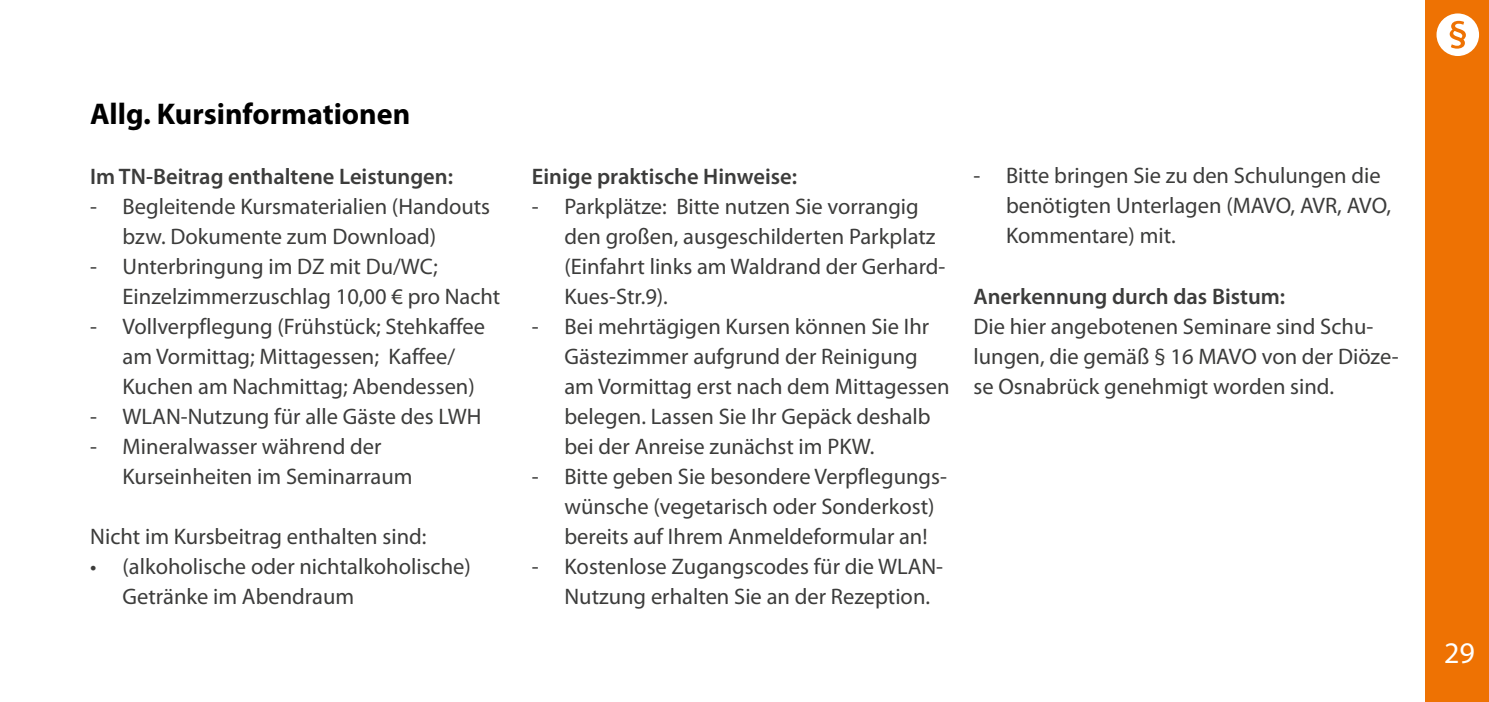
<style>
.page{position:relative;width:1489px;height:702px;background:#fff}
.page>*{position:absolute;margin:0;border:0;box-sizing:border-box;transform-origin:0 0}
.t1{font:700 30px "Myriad Pro";color:#000}
.t2{font:30px "Myriad Pro";color:#fff}
.t3{font:22.5px/30px "Myriad Pro";color:#3c3c3b}
.t4{font:600 22.5px "Myriad Pro";color:#3c3c3b}
</style>
<div class="page">
<div style="left:1424px;top:0;width:64px;height:702px;background:#ee7203"></div>
<svg style="left:1436px;top:13px;width:42px;height:43px"></svg>
<h1 class="t1" style="left:90px;top:94px;width:322px">Allg. Kursinformationen</h1>
<p class="t4" style="left:90px;top:162px;width:364px">Im TN-Beitrag enthaltene Leistungen:</p>
<p class="t3" style="left:122px;top:191px;width:369px;text-indent:-32px">- Begleitende Kursmaterialien (Handouts bzw. Dokumente zum Download)</p>
<p class="t3" style="left:122px;top:251px;width:379px;text-indent:-32px">- Unterbringung im DZ mit Du/WC;<br>Einzelzimmerzuschlag 10,00 € pro Nacht</p>
<p class="t3" style="left:122px;top:311px;width:364px;text-indent:-32px">- Vollverpflegung (Frühstück; Stehkaffee am Vormittag; Mittagessen; Kaffee/<br>Kuchen am Nachmittag; Abendessen)</p>
<p class="t3" style="left:90px;top:401px;width:393px">- WLAN-Nutzung für alle Gäste des LWH</p>
<p class="t3" style="left:122px;top:431px;width:291px;text-indent:-32px">- Mineralwasser während der<br>Kurseinheiten im Seminarraum</p>
<p class="t3" style="left:90px;top:521px;width:338px">Nicht im Kursbeitrag enthalten sind:</p>
<p class="t3" style="left:122px;top:551px;width:350px;text-indent:-32px">• (alkoholische oder nichtalkoholische)<br>Getränke im Abendraum</p>
<p class="t4" style="left:532px;top:162px;width:267px">Einige praktische Hinweise:</p>
<p class="t3" style="left:564px;top:191px;width:382px;text-indent:-32px">- Parkplätze: Bitte nutzen Sie vorrangig den großen, ausgeschilderten Parkplatz (Einfahrt links am Waldrand der Gerhard-Kues-Str.9).</p>
<p class="t3" style="left:564px;top:311px;width:387px;text-indent:-32px">- Bei mehrtägigen Kursen können Sie Ihr Gästezimmer aufgrund der Reinigung am Vormittag erst nach dem Mittagessen belegen. Lassen Sie Ihr Gepäck deshalb bei der Anreise zunächst im PKW.</p>
<p class="t3" style="left:564px;top:460px;width:384px;text-indent:-32px">- Bitte geben Sie besondere Verpflegungs&shy;wünsche (vegetarisch oder Sonderkost) bereits auf Ihrem Anmeldeformular an!</p>
<p class="t3" style="left:564px;top:550px;width:380px;text-indent:-32px">- Kostenlose Zugangscodes für die WLAN-<br>Nutzung erhalten Sie an der Rezeption.</p>
<p class="t3" style="left:1005px;top:160px;width:387px;text-indent:-32px">- Bitte bringen Sie zu den Schulungen die benötigten Unterlagen (MAVO, AVR, AVO,<br>Kommentare) mit.</p>
<p class="t4" style="left:973px;top:281px;width:313px">Anerkennung durch das Bistum:</p>
<p class="t3" style="left:973px;top:310px;width:427px">Die hier angebotenen Seminare sind Schu&shy;lungen, die gemäß § 16 MAVO von der Diöze&shy;se Osnabrück genehmigt worden sind.</p>
<h1 class="t2" style="left:1443px;top:634px;width:32px">29</h1>
</div>
